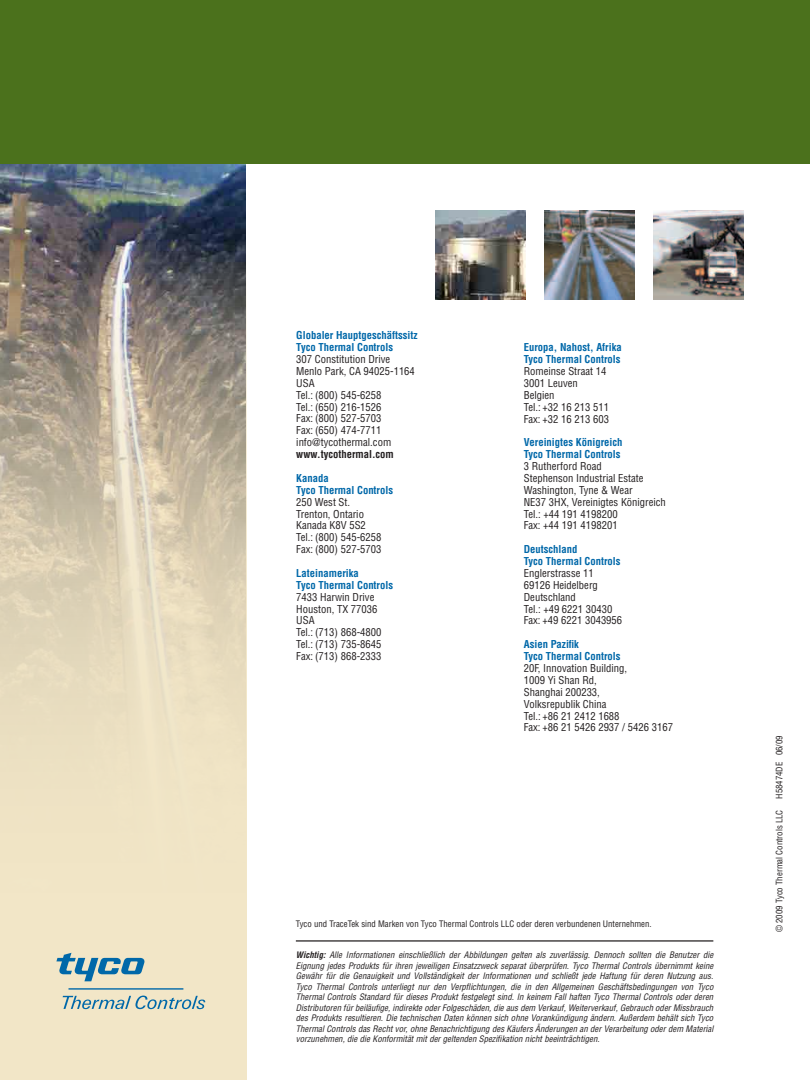
<style>
.page{position:relative;width:810px;height:1080px;background:#fff}
.page>*{position:absolute;margin:0;border:0;box-sizing:border-box;transform-origin:0 0}
.t1{font:condensed 10.62px/11.9px "Helvetica LT Std";color:#231f20}
.t2{font:700 condensed 10.62px/11.9px "Helvetica LT Std";color:#0068a9}
.t3{font:700 condensed 10.62px "Helvetica LT Std";color:#231f20}
.t4{font:italic condensed 8.75px/10.5px "Helvetica LT Std";color:#231f20;text-align:justify}
.t5{font:condensed 8.75px "Helvetica LT Std";color:#231f20}
.s1{font-weight:700}
</style>
<div class="page">
<hr style="left:296px;top:940px;width:417px;height:2px;background:#231f20">
<img style="left:0;top:163px;width:245px;height:78px">
<div style="left:0;top:0;width:810px;height:163px;background:#4b711c"></div>
<svg style="left:0;top:241px;width:246px;height:839px;background:#d1c6ae"></svg>
<svg style="left:56px;top:953px;width:89px;height:28px;background:#93b4bb"></svg>
<hr style="left:69px;top:988px;width:114px;height:2px;background:#0068a9">
<svg style="left:63px;top:996px;width:142px;height:13px;background:#adc2be"></svg>
<img style="left:436px;top:210px;width:90px;height:90px">
<img style="left:545px;top:210px;width:90px;height:90px">
<img style="left:654px;top:210px;width:90px;height:90px">
<p class="t2" style="left:296px;top:329px;width:123px">Globaler Hauptgeschäftssitz<br>Tyco Thermal Controls</p>
<p class="t1" style="left:296px;top:353px;width:120px">307 Constitution Drive<br>Menlo Park, CA 94025-1164<br>USA<br>Tel.: (800) 545-6258<br>Tel.: (650) 216-1526<br>Fax: (800) 527-5703<br>Fax: (650) 474-7711 info@tycothermal.com</p>
<p class="t3" style="left:296px;top:448px;width:99px">www.tycothermal.com</p>
<p class="t2" style="left:296px;top:472px;width:98px">Kanada<br>Tyco Thermal Controls</p>
<p class="t1" style="left:296px;top:496px;width:87px">250 West St.<br>Trenton, Ontario<br>Kanada K8V 5S2<br>Tel.: (800) 545-6258<br>Fax: (800) 527-5703</p>
<p class="t2" style="left:296px;top:567px;width:98px">Lateinamerika<br>Tyco Thermal Controls</p>
<p class="t1" style="left:296px;top:591px;width:87px">7433 Harwin Drive<br>Houston, TX 77036<br>USA<br>Tel.: (713) 868-4800<br>Tel.: (713) 735-8645<br>Fax: (713) 868-2333</p>
<p class="t2" style="left:524px;top:341px;width:99px">Europa, Nahost, Afrika<br>Tyco Thermal Controls</p>
<p class="t1" style="left:524px;top:365px;width:87px">Romeinse Straat 14<br>3001 Leuven<br>Belgien<br>Tel.: +32 16 213 511<br>Fax: +32 16 213 603</p>
<p class="t2" style="left:524px;top:436px;width:100px">Vereinigtes Königreich<br>Tyco Thermal Controls</p>
<p class="t1" style="left:524px;top:460px;width:144px">3 Rutherford Road<br>Stephenson Industrial Estate<br>Washington, Tyne &amp; Wear<br>NE37 3HX, Vereinigtes Königreich<br>Tel.: +44 191 4198200<br>Fax: +44 191 4198201</p>
<p class="t2" style="left:524px;top:543px;width:98px">Deutschland<br>Tyco Thermal Controls</p>
<p class="t1" style="left:524px;top:567px;width:100px">Englerstrasse 11<br>69126 Heidelberg<br>Deutschland<br>Tel.: +49 6221 30430<br>Fax: +49 6221 3043956</p>
<p class="t2" style="left:524px;top:638px;width:98px">Asien Pazifik<br>Tyco Thermal Controls</p>
<p class="t1" style="left:524px;top:662px;width:151px">20F, Innovation Building,<br>1009 Yi Shan Rd,<br>Shanghai 200233,<br>Volksrepublik China<br>Tel.: +86 21 2412 1688<br>Fax: +86 21 5426 2937 / 5426 3167</p>
<p class="t5" style="left:296px;top:918px;width:357px">Tyco und TraceTek sind Marken von Tyco Thermal Controls LLC oder deren verbundenen Unternehmen.</p>
<p class="t4" style="left:296px;top:950px;width:419px"><span class="s1">Wichtig:</span> Alle Informationen einschließlich der Abbildungen gelten als zuverlässig. Dennoch sollten die Benutzer die Eignung jedes Produkts für ihren jeweiligen Einsatzzweck separat überprüfen. Tyco Thermal Controls übernimmt keine Gewähr für die Genauigkeit und Vollständigkeit der Informationen und schließt jede Haftung für deren Nutzung aus.<br>Tyco Thermal Controls unterliegt nur den Verpflichtungen, die in den Allgemeinen Geschäftsbedingungen von Tyco Thermal Controls Standard für dieses Produkt festgelegt sind. In keinem Fall haften Tyco Thermal Controls oder deren Distributoren für beiläufige, indirekte oder Folgeschäden, die aus dem Verkauf, Weiterverkauf, Gebrauch oder Missbrauch des Produkts resultieren. Die technischen Daten können sich ohne Vorankündigung ändern. Außerdem behält sich Tyco Thermal Controls das Recht vor, ohne Benachrichtigung des Käufers Änderungen an der Verarbeitung oder dem Material vorzunehmen, die die Konformität mit der geltenden Spezifikation nicht beeinträchtigen.</p>
<p class="t5" style="left:774px;top:932px;width:198px;rotate:-90deg">© 2009 Tyco Thermal Controls LLC H58474DE 06/09</p>
</div>
